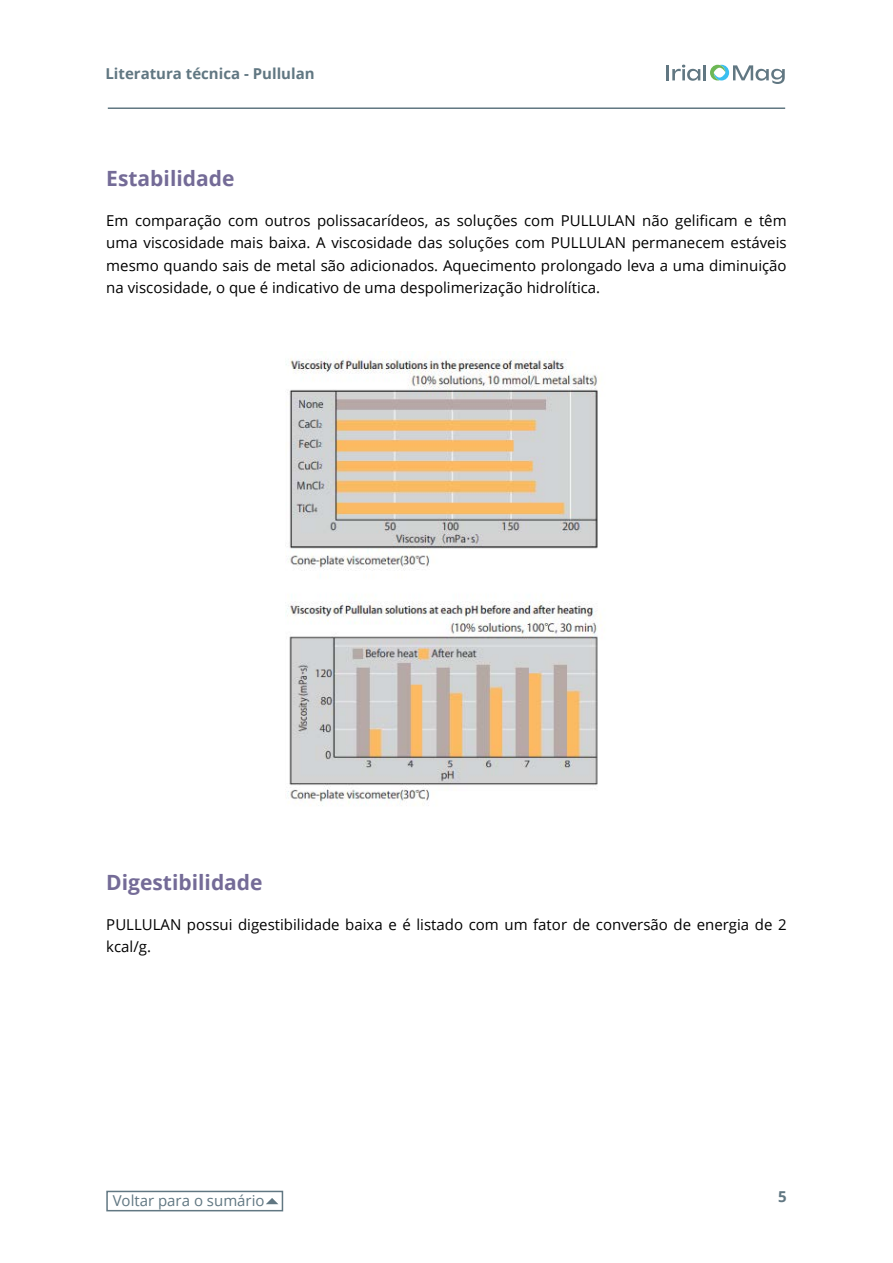
<style>
.page{position:relative;width:893px;height:1263px;background:#fff}
.page>*{position:absolute;margin:0;border:0;box-sizing:border-box;transform-origin:0 0}
.t1{font:700 21px "Open Sans";color:#746b97}
.t2{font:15px/22.5px "Open Sans";color:#000;text-align:justify}
.t3{font:700 15px "Open Sans";color:#617782}
.t4{font:15px "Open Sans";color:#617782}
</style>
<div class="page">
<hr style="left:108px;top:107px;width:677px;height:2px;background:#617782">
<div style="left:106px;top:1191px;width:177px;height:20px;border:2px solid #617782"></div>
<svg style="left:266px;top:1198px;width:12px;height:6px"></svg>
<hr style="left:666px;top:65px;width:3px;height:15px;background:#617782">
<hr style="left:703px;top:65px;width:3px;height:15px;background:#617782">
<svg style="left:672px;top:64px;width:28px;height:17px"></svg>
<svg style="left:710px;top:65px;width:75px;height:19px"></svg>
<img style="left:286px;top:351px;width:315px;height:455px">
<p class="t3" style="left:105px;top:63px;width:211px">Literatura técnica - Pullulan</p>
<h1 class="t1" style="left:106px;top:164px;width:130px">Estabilidade</h1>
<p class="t2" style="left:106px;top:209px;width:682px">Em comparação com outros polissacarídeos, as soluções com PULLULAN não gelificam e têm uma viscosidade mais baixa. A viscosidade das soluções com PULLULAN permanecem estáveis mesmo quando sais de metal são adicionados. Aquecimento prolongado leva a uma diminuição na viscosidade, o que é indicativo de uma despolimerização hidrolítica.</p>
<h1 class="t1" style="left:106px;top:868px;width:158px">Digestibilidade</h1>
<p class="t2" style="left:106px;top:913px;width:682px">PULLULAN possui digestibilidade baixa e é listado com um fator de conversão de energia de 2 kcal/g.</p>
<p class="t4" style="left:113px;top:1190px;width:153px">Voltar para o sumário</p>
<p class="t3" style="left:778px;top:1186px;width:10px">5</p>
</div>
